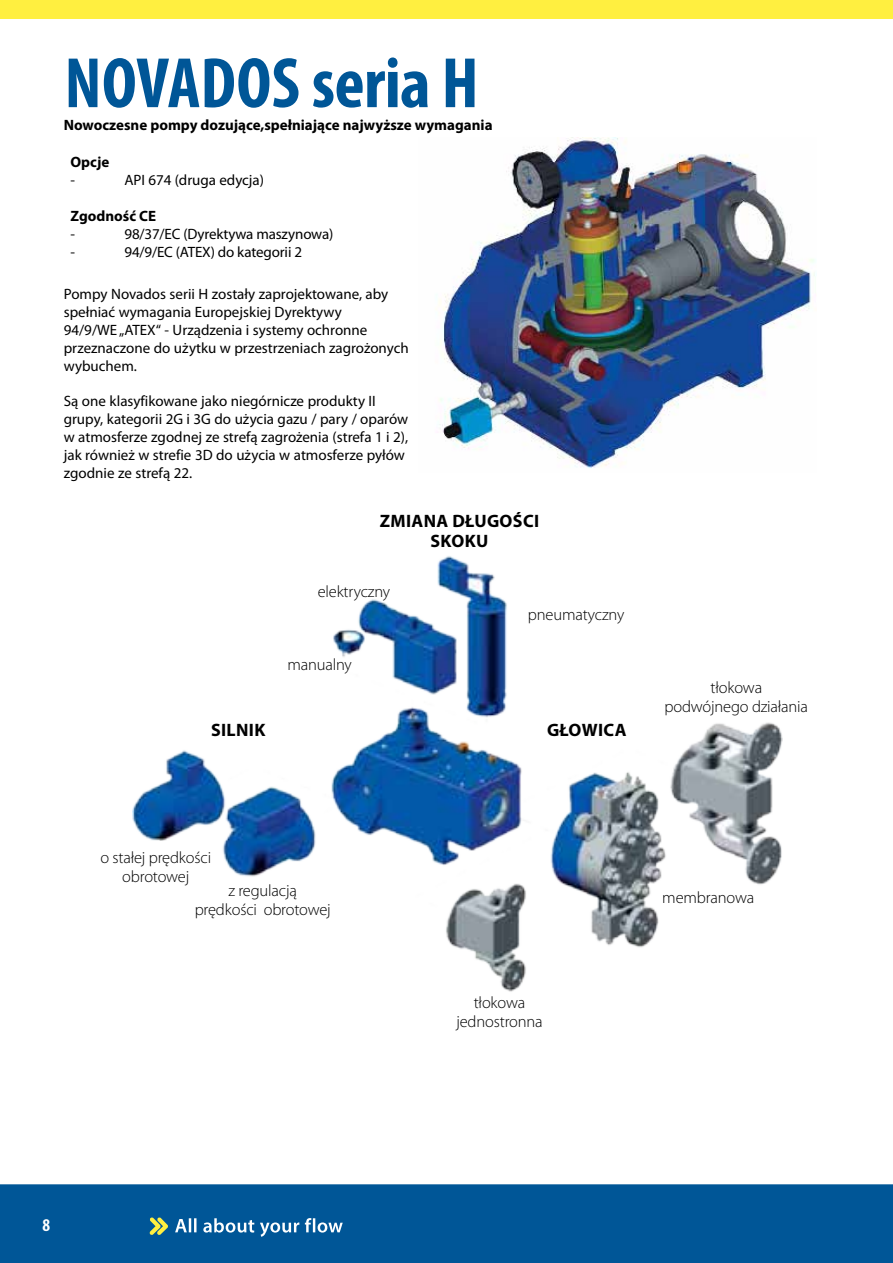
<style>
.page{position:relative;width:893px;height:1263px;background:#fff}
.page>*{position:absolute;margin:0;border:0;box-sizing:border-box;transform-origin:0 0}
.t1{font:700 condensed 72px "Myriad Pro";letter-spacing:-.005em;color:#005697}
.t2{font:700 18px/20.9px "Myriad Pro";letter-spacing:.02em;color:#000;text-align:center}
.t3{font:700 condensed 18px "Myriad Pro";color:#fff}
.t4{font:300 16.5px/19px "Myriad Pro";letter-spacing:-.01em;color:#000;text-align:center}
.t5{font:15px/18px "Myriad Pro";color:#000}
.t6{font:700 15px "Myriad Pro";color:#000}
</style>
<div class="page">
<div style="left:0;top:1184px;width:893px;height:79px;background:#005697"></div>
<div style="left:0;top:0;width:893px;height:19px;background:#ffef40"></div>
<svg style="left:149px;top:1217px;width:19px;height:18px"></svg>
<svg style="left:175px;top:1218px;width:168px;height:19px"></svg>
<img style="left:439px;top:138px;width:376px;height:330px">
<img style="left:133px;top:556px;width:650px;height:436px">
<h1 class="t1" style="left:64px;top:38px;width:416px">NOVADOS seria H</h1>
<p class="t6" style="left:64px;top:115px;width:430px">Nowoczesne pompy dozujące,spełniające najwyższe wymagania</p>
<p class="t6" style="left:70px;top:152px;width:40px">Opcje</p>
<p class="t5" style="left:70px;top:171px;width:6px">-</p>
<p class="t5" style="left:124px;top:171px;width:141px">API 674 (druga edycja)</p>
<p class="t6" style="left:70px;top:206px;width:87px">Zgodność CE</p>
<p class="t5" style="left:70px;top:225px;width:6px">-</p>
<p class="t5" style="left:124px;top:225px;width:210px">98/37/EC (Dyrektywa maszynowa)</p>
<p class="t5" style="left:70px;top:243px;width:6px">-</p>
<p class="t5" style="left:124px;top:243px;width:179px">94/9/EC (ATEX) do kategorii 2</p>
<p class="t5" style="left:64px;top:284px;width:346px">Pompy Novados serii H zostały zaprojektowane, aby spełniać wymagania Europejskiej Dyrektywy<br>94/9/WE „ATEX“ - Urządzenia i systemy ochronne przeznaczone do użytku w przestrzeniach zagrożonych wybuchem.</p>
<p class="t5" style="left:64px;top:391px;width:346px">Są one klasyfikowane jako niegórnicze produkty II grupy, kategorii 2G i 3G do użycia gazu / pary / oparów w atmosferze zgodnej ze strefą zagrożenia (strefa 1 i 2), jak również w strefie 3D do użycia w atmosferze pyłów zgodnie ze strefą 22.</p>
<p class="t2" style="left:380px;top:509px;width:161px">ZMIANA DŁUGOŚCI<br>SKOKU</p>
<p class="t4" style="left:318px;top:582px;width:74px">elektryczny</p>
<p class="t4" style="left:287px;top:655px;width:66px">manualny</p>
<p class="t4" style="left:528px;top:605px;width:98px">pneumatyczny</p>
<p class="t2" style="left:211px;top:719px;width:56px">SILNIK</p>
<p class="t2" style="left:547px;top:719px;width:81px">GŁOWICA</p>
<p class="t4" style="left:665px;top:678px;width:145px">tłokowa<br>podwójnego działania</p>
<p class="t4" style="left:100px;top:848px;width:112px">o stałej prędkości obrotowej</p>
<p class="t4" style="left:195px;top:881px;width:138px">z regulacją<br>prędkości obrotowej</p>
<p class="t4" style="left:456px;top:992px;width:88px">tłokowa jednostronna</p>
<p class="t4" style="left:662px;top:888px;width:93px">membranowa</p>
<p class="t3" style="left:43px;top:1214px;width:9px">8</p>
</div>
